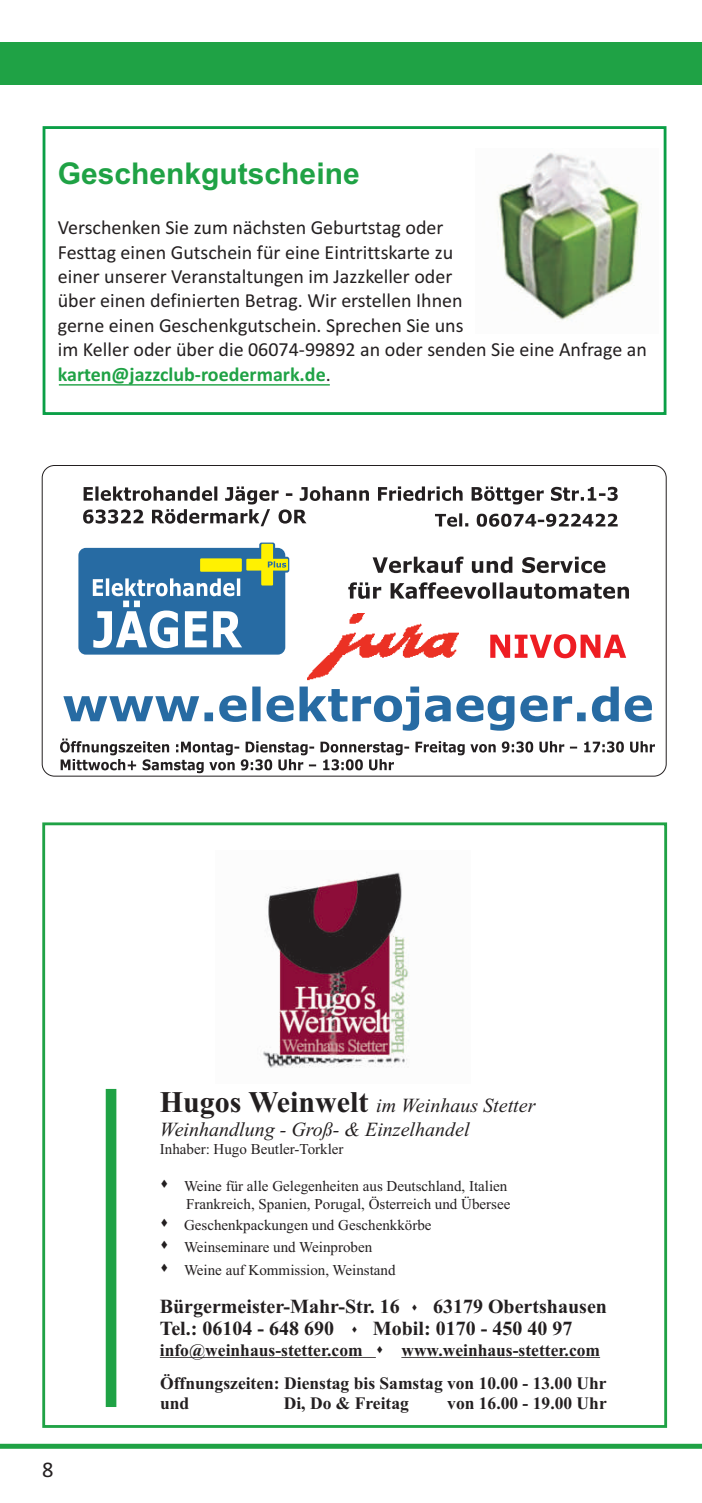
<style>
.page{position:relative;width:702px;height:1503px;background:#fff}
.page>*{position:absolute;margin:0;border:0;box-sizing:border-box;transform-origin:0 0}
.t1{font:700 30px "Arial";color:#1fa245}
.t2{font:22.5px "Calibri";color:#231f20}
.t3{font:20px/24.5px "Calibri";color:#231f20}
.t4{font:700 20px/22.2px "Times New Roman";color:#231f20}
.t5{font:italic 20px/24.2px "Times New Roman";color:#231f20}
.t6{font:700 20px "Calibri";color:#1fa245}
.t7{font:700 17.5px/33.8px "Times New Roman";color:#231f20}
.t8{font:15px/22.2px "Times New Roman";color:#231f20}
.s1{font-weight:400;color:#231f20}
.s2{font-weight:700;font-style:normal;font-size:30px}
</style>
<div class="page">
<div style="left:0;top:43px;width:701px;height:42px;background:#1fa245"></div>
<div style="left:43px;top:126px;width:623px;height:289px;border:3px solid #0a9f46"></div>
<img style="left:497px;top:152px;width:145px;height:170px">
<div style="left:42px;top:822px;width:625px;height:605px;border:3px solid #1fa245"></div>
<img style="left:263px;top:872px;width:146px;height:196px">
<div style="left:106px;top:1088px;width:10px;height:318px;background:#1fa245"></div>
<hr style="left:160px;top:1357px;width:216px;height:1px;background:#231f20">
<hr style="left:401px;top:1357px;width:199px;height:1px;background:#231f20">
<div style="left:0;top:1443px;width:702px;height:5px;background:#1fa245"></div>
<hr style="left:59px;top:384px;width:271px;height:1px;background:#1fa245">
<div style="left:42px;top:465px;width:624px;height:311px;background:#fff;border:1px solid #231f20;border-radius:12px"></div>
<svg style="left:60px;top:738px;width:595px;height:35px"></svg>
<svg style="left:63px;top:686px;width:589px;height:44px"></svg>
<svg style="left:372px;top:556px;width:233px;height:17px"></svg>
<svg style="left:348px;top:582px;width:281px;height:17px"></svg>
<svg style="left:490px;top:634px;width:136px;height:24px"></svg>
<svg style="left:83px;top:486px;width:534px;height:41px"></svg>
<div style="left:78px;top:548px;width:207px;height:106px;background:#276ba3;border-radius:7px"></div>
<svg style="left:93px;top:578px;width:149px;height:70px"></svg>
<div style="left:200px;top:558px;width:42px;height:14px;background:#fff101"></div>
<svg style="left:245px;top:556px;width:44px;height:16px"></svg>
<svg style="left:259px;top:542px;width:16px;height:45px"></svg>
<div style="left:246px;top:559px;width:42px;height:11px;background:#fff101"></div>
<div style="left:261px;top:544px;width:12px;height:41px;background:#fff101"></div>
<svg style="left:267px;top:561px;width:19px;height:6px"></svg>
<img style="left:307px;top:613px;width:151px;height:68px">
<h1 class="t1" style="left:58px;top:162px;width:303px">Geschenkgutscheine</h1>
<p class="t3" style="left:58px;top:217px;width:590px">Verschenken Sie zum nächsten Geburtstag oder<br>Festtag einen Gutschein für eine Eintrittskarte zu<br>einer unserer Veranstaltungen im Jazzkeller oder<br>über einen definierten Betrag. Wir erstellen Ihnen<br>gerne einen Geschenkgutschein. Sprechen Sie uns<br>im Keller oder über die 06074-99892 an oder senden Sie eine Anfrage an</p>
<p class="t6" style="left:58px;top:366px;width:274px">karten@jazzclub-roedermark.de<span class="s1">.</span></p>
<p class="t2" style="left:42px;top:1460px;width:13px">8</p>
<p class="t5" style="left:160px;top:1094px;width:377px"><span class="s2">Hugos Weinwelt</span> im Weinhaus Stetter<br>Weinhandlung - Groß- &amp; Einzelhandel</p>
<p class="t8" style="left:160px;top:1138px;width:185px">Inhaber: Hugo Beutler-Torkler</p>
<p class="t8" style="left:160px;top:1176px;width:349px">▲Weine für alle Gelegenheiten aus Deutschland, Italien</p>
<p class="t8" style="left:186px;top:1194px;width:326px">Frankreich, Spanien, Porugal, Österreich und Übersee</p>
<p class="t8" style="left:160px;top:1215px;width:273px">▲Geschenkpackungen und Geschenkkörbe</p>
<p class="t8" style="left:184px;top:1237px;width:213px">Weinseminare und Weinproben<br>Weine auf Kommission, Weinstand</p>
<p class="t4" style="left:160px;top:1297px;width:448px">Bürgermeister-Mahr-Str. 16 ▲63179 Obertshausen<br>Tel.: 06104 - 648 690 ▲Mobil: 0170 - 450 40 97</p>
<p class="t7" style="left:160px;top:1334px;width:448px">info@weinhaus-stetter.com ▲www.weinhaus-stetter.com<br>Öffnungszeiten: Dienstag bis Samstag von 10.00 - 13.00 Uhr</p>
<p class="t7" style="left:160px;top:1387px;width:31px">und</p>
<p class="t7" style="left:284px;top:1387px;width:127px">Di, Do &amp; Freitag</p>
<p class="t7" style="left:447px;top:1387px;width:161px">von 16.00 - 19.00 Uhr</p>
</div>
